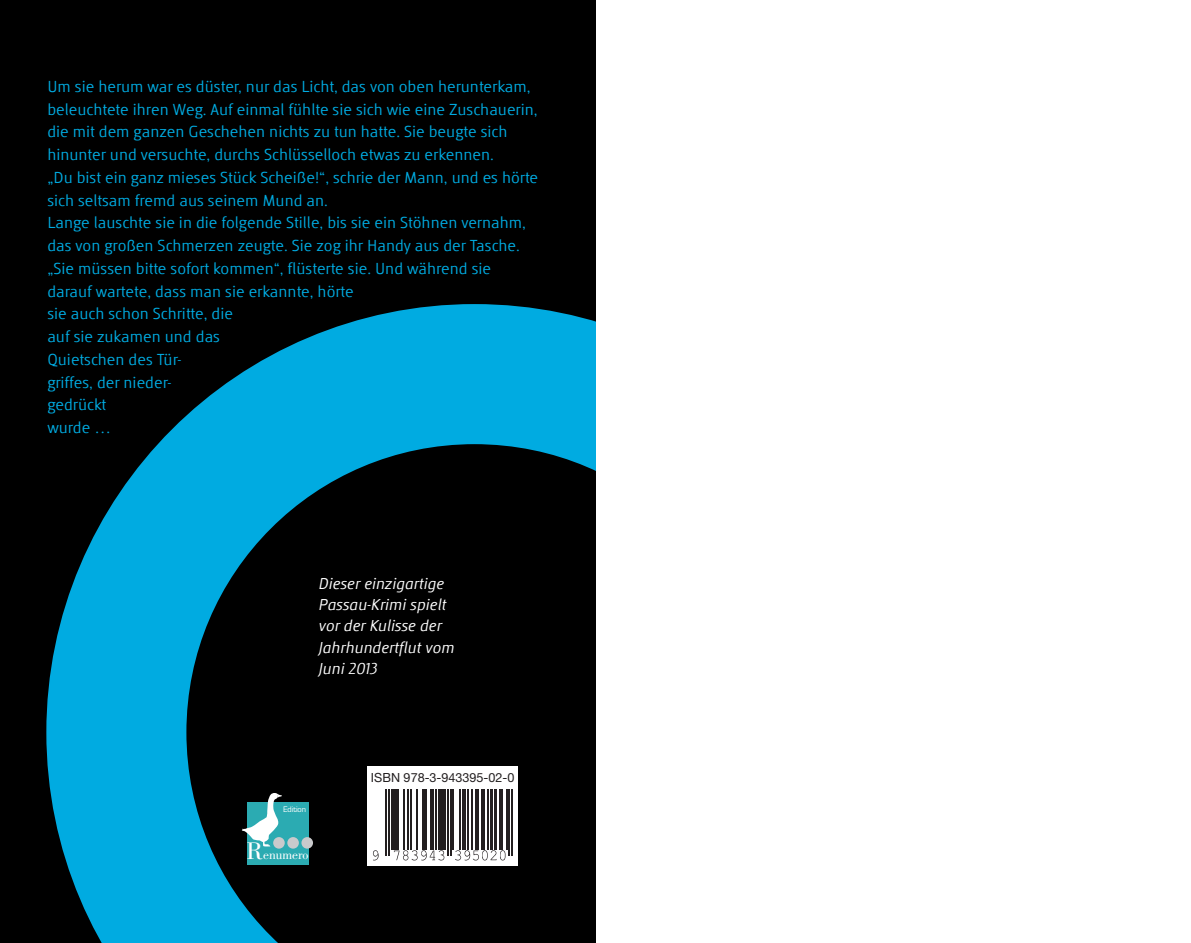
<style>
.page{position:relative;width:1191px;height:943px;background:#fff}
.page>*{position:absolute;margin:0;border:0;box-sizing:border-box;transform-origin:0 0}
.t1{font:16.62px/22.8px "Globale+MXTBEI";color:#00abe1}
.t2{font:16.45px/21.3px "Globale Italic+KILTXJ";color:#fff}
.t3{font:13.47px "Bodoni Book+LBGJKS";color:#fff}
.t4{font:12.6px "Helvetica Neue Roman+HKTDVL";color:#231f20}
.t5{font:7.35px "Eurostile+LKULQL";color:#fff}
.s1{font-size:24.85px}
</style>
<div class="page">
<div style="left:0;top:0;width:595px;height:943px;background:#000"></div>
<svg style="left:46px;top:304px;width:549px;height:639px"></svg>
<div style="left:247px;top:802px;width:62px;height:63px;background:#2babb2"></div>
<svg style="left:241px;top:792px;width:41px;height:55px"></svg>
<div style="left:273px;top:837px;width:12px;height:11px;background:#c9cacc;border-radius:50%"></div>
<div style="left:287px;top:837px;width:12px;height:11px;background:#c9cacc;border-radius:50%"></div>
<div style="left:301px;top:837px;width:12px;height:11px;background:#c9cacc;border-radius:50%"></div>
<svg style="left:367px;top:788px;width:151px;height:77px;background:#ddd"></svg>
<hr style="left:386px;top:772px;width:1px;height:84px;background:#231f20">
<hr style="left:388px;top:772px;width:2px;height:84px;background:#231f20">
<hr style="left:391px;top:772px;width:4px;height:77px;background:#231f20">
<hr style="left:396px;top:772px;width:3px;height:77px;background:#231f20">
<hr style="left:403px;top:772px;width:1px;height:77px;background:#231f20">
<hr style="left:407px;top:772px;width:1px;height:77px;background:#231f20">
<hr style="left:410px;top:772px;width:1px;height:77px;background:#231f20">
<hr style="left:416px;top:772px;width:2px;height:77px;background:#231f20">
<hr style="left:422px;top:772px;width:1px;height:77px;background:#231f20">
<hr style="left:424px;top:772px;width:3px;height:77px;background:#231f20">
<hr style="left:430px;top:772px;width:4px;height:77px;background:#231f20">
<hr style="left:435px;top:772px;width:1px;height:77px;background:#231f20">
<div style="left:438px;top:772px;width:5px;height:77px;background:#231f20"></div>
<hr style="left:444px;top:772px;width:2px;height:77px;background:#231f20">
<hr style="left:447px;top:772px;width:1px;height:84px;background:#231f20">
<hr style="left:450px;top:772px;width:1px;height:84px;background:#231f20">
<hr style="left:452px;top:772px;width:2px;height:77px;background:#231f20">
<hr style="left:459px;top:772px;width:2px;height:77px;background:#231f20">
<svg style="left:462px;top:788px;width:4px;height:6px"></svg>
<hr style="left:467px;top:772px;width:2px;height:77px;background:#231f20">
<hr style="left:471px;top:772px;width:2px;height:77px;background:#231f20">
<svg style="left:475px;top:788px;width:4px;height:6px"></svg>
<svg style="left:481px;top:788px;width:4px;height:6px"></svg>
<hr style="left:487px;top:772px;width:2px;height:77px;background:#231f20">
<hr style="left:490px;top:772px;width:3px;height:77px;background:#231f20">
<hr style="left:494px;top:772px;width:3px;height:77px;background:#231f20">
<svg style="left:499px;top:788px;width:4px;height:6px"></svg>
<hr style="left:506px;top:772px;width:1px;height:77px;background:#231f20">
<hr style="left:509px;top:772px;width:1px;height:84px;background:#231f20">
<hr style="left:511px;top:772px;width:2px;height:84px;background:#231f20">
<svg style="left:373px;top:850px;width:5px;height:10px"></svg>
<svg style="left:394px;top:850px;width:50px;height:10px"></svg>
<svg style="left:455px;top:794px;width:117px;height:66px"></svg>
<div style="left:367px;top:765px;width:151px;height:23px;background:#fff"></div>
<p class="t1" style="left:47px;top:77px;width:492px">Um sie herum war es düster, nur das Licht, das von oben herunterkam, beleuchtete ihren Weg. Auf einmal fühlte sie sich wie eine Zuschauerin, die mit dem ganzen Geschehen nichts zu tun hatte. Sie beugte sich hinunter und versuchte, durchs Schlüsselloch etwas zu erkennen.<br>„Du bist ein ganz mieses Stück Scheiße!“, schrie der Mann, und es hörte sich seltsam fremd aus seinem Mund an.<br>Lange lauschte sie in die folgende Stille, bis sie ein Stöhnen vernahm, das von großen Schmerzen zeugte. Sie zog ihr Handy aus der Tasche. „Sie müssen bitte sofort kommen“, flüsterte sie. Und während sie darauf wartete, dass man sie erkannte, hörte<br>sie auch schon Schritte, die<br>auf sie zukamen und das<br>Quietschen des Tür-<br>griffes, der nieder-<br>gedrückt<br>wurde …</p>
<p class="t2" style="left:319px;top:574px;width:137px">Dieser einzigartige<br>Passau-Krimi spielt vor der Kulisse der<br>Jahrhundertflut vom<br>Juni 2013</p>
<p class="t5" style="left:283px;top:806px;width:24px">Edition</p>
<p class="t3" style="left:246px;top:849px;width:63px"><span class="s1">R</span>enumero</p>
<p class="t4" style="left:371px;top:773px;width:145px">ISBN 978-3-943395-02-0</p>
</div>
